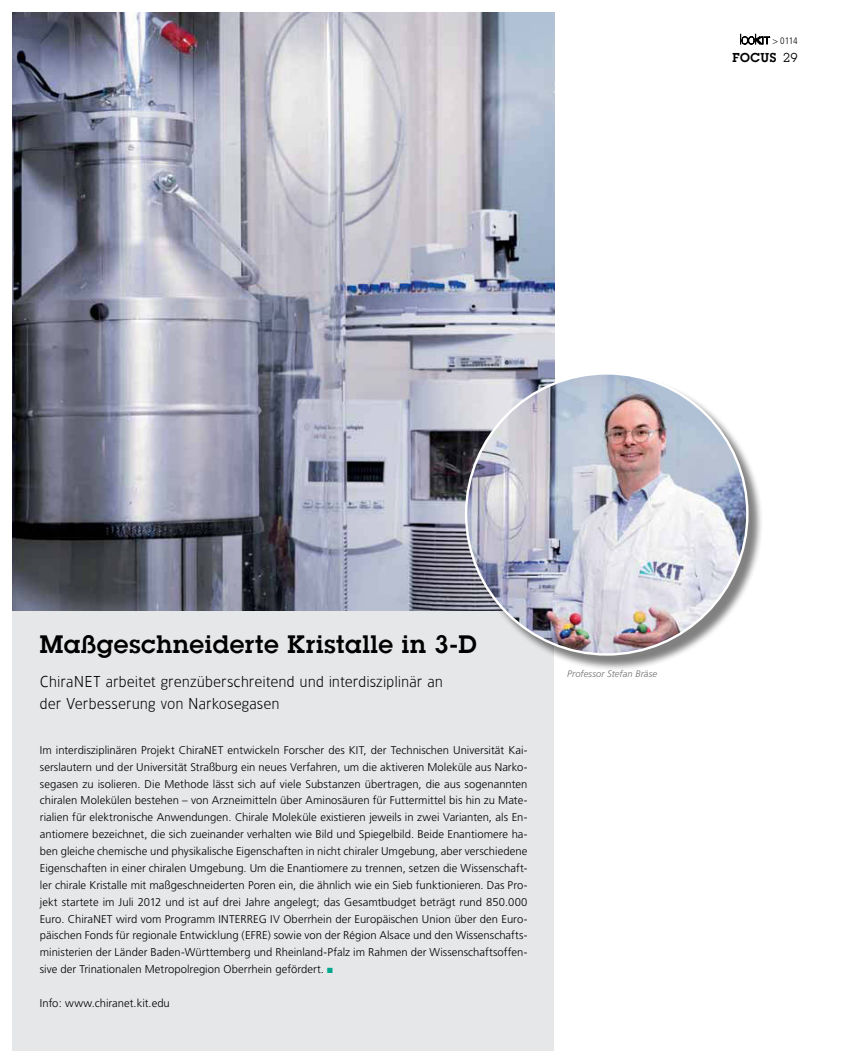
<style>
.page{position:relative;width:851px;height:1063px;background:#fff}
.page>*{position:absolute;margin:0;border:0;box-sizing:border-box;transform-origin:0 0}
.t1{font:600 26.25px "Lubalin Graph";letter-spacing:.03em;color:#000}
.t2{font:300 15px/22.5px "TF Forever";letter-spacing:.04em;color:#000}
.t3{font:600 13.5px "Lubalin Graph";letter-spacing:.04em;color:#000}
.t4{font:300 11.25px/16.9px "Frutiger";letter-spacing:.005em;color:#000;text-align:justify}
.t5{font:italic 300 9.38px "Frutiger";letter-spacing:.01em;color:#6d6e71}
.t6{font:300 condensed 9.38px "Frutiger";color:#000}
.s1{font-weight:400}
.s2{color:#00a88e}
</style>
<div class="page">
<svg style="left:740px;top:34px;width:30px;height:10px"></svg>
<img style="left:12px;top:12px;width:542px;height:600px">
<div style="left:12px;top:612px;width:542px;height:439px;background:#e6e7e8"></div>
<div style="left:467px;top:374px;width:296px;height:297px;background:#000;opacity:.5"></div>
<img style="left:466px;top:373px;width:281px;height:281px;border-radius:141px">
<p class="t6" style="left:772px;top:36px;width:27px">&gt; 0114</p>
<p class="t3" style="left:732px;top:49px;width:67px">Focus <span class="s1">29</span></p>
<h1 class="t1" style="left:40px;top:629px;width:437px">Maßgeschneiderte Kristalle in 3-D</h1>
<h2 class="t2" style="left:40px;top:670px;width:404px">ChiraNET arbeitet grenzüberschreitend und interdisziplinär an der Verbesserung von Narkosegasen</h2>
<p class="t4" style="left:40px;top:741px;width:489px">Im interdisziplinären Projekt ChiraNET entwickeln Forscher des KIT, der Technischen Universität Kai&shy;serslautern und der Universität Straßburg ein neues Verfahren, um die aktiveren Moleküle aus Narko&shy;segasen zu isolieren. Die Methode lässt sich auf viele Substanzen übertragen, die aus sogenannten chiralen Molekülen bestehen – von Arzneimitteln über Aminosäuren für Futtermittel bis hin zu Mate&shy;rialien für elektronische Anwendungen. Chirale Moleküle existieren jeweils in zwei Varianten, als En&shy;antiomere bezeichnet, die sich zueinander verhalten wie Bild und Spiegelbild. Beide Enantiomere ha&shy;ben gleiche chemische und physikalische Eigenschaften in nicht chiraler Umgebung, aber verschiedene Eigenschaften in einer chiralen Umgebung. Um die Enantiomere zu trennen, setzen die Wissenschaft&shy;ler chirale Kristalle mit maßgeschneiderten Poren ein, die ähnlich wie ein Sieb funktionieren. Das Pro&shy;jekt startete im Juli 2012 und ist auf drei Jahre angelegt; das Gesamtbudget beträgt rund 850.000<br>Euro. ChiraNET wird vom Programm INTERREG IV Oberrhein der Europäischen Union über den Euro&shy;päischen Fonds für regionale Entwicklung (EFRE) sowie von der Région Alsace und den Wissenschafts&shy;ministerien der Länder Baden-Württemberg und Rheinland-Pfalz im Rahmen der Wissenschaftsoffen&shy;sive der Trinationalen Metropolregion Oberrhein gefördert. <span class="s2">■</span></p>
<p class="t4" style="left:40px;top:995px;width:131px">Info: www.chiranet.kit.edu</p>
<p class="t5" style="left:567px;top:668px;width:91px">Professor Stefan Bräse</p>
</div>
